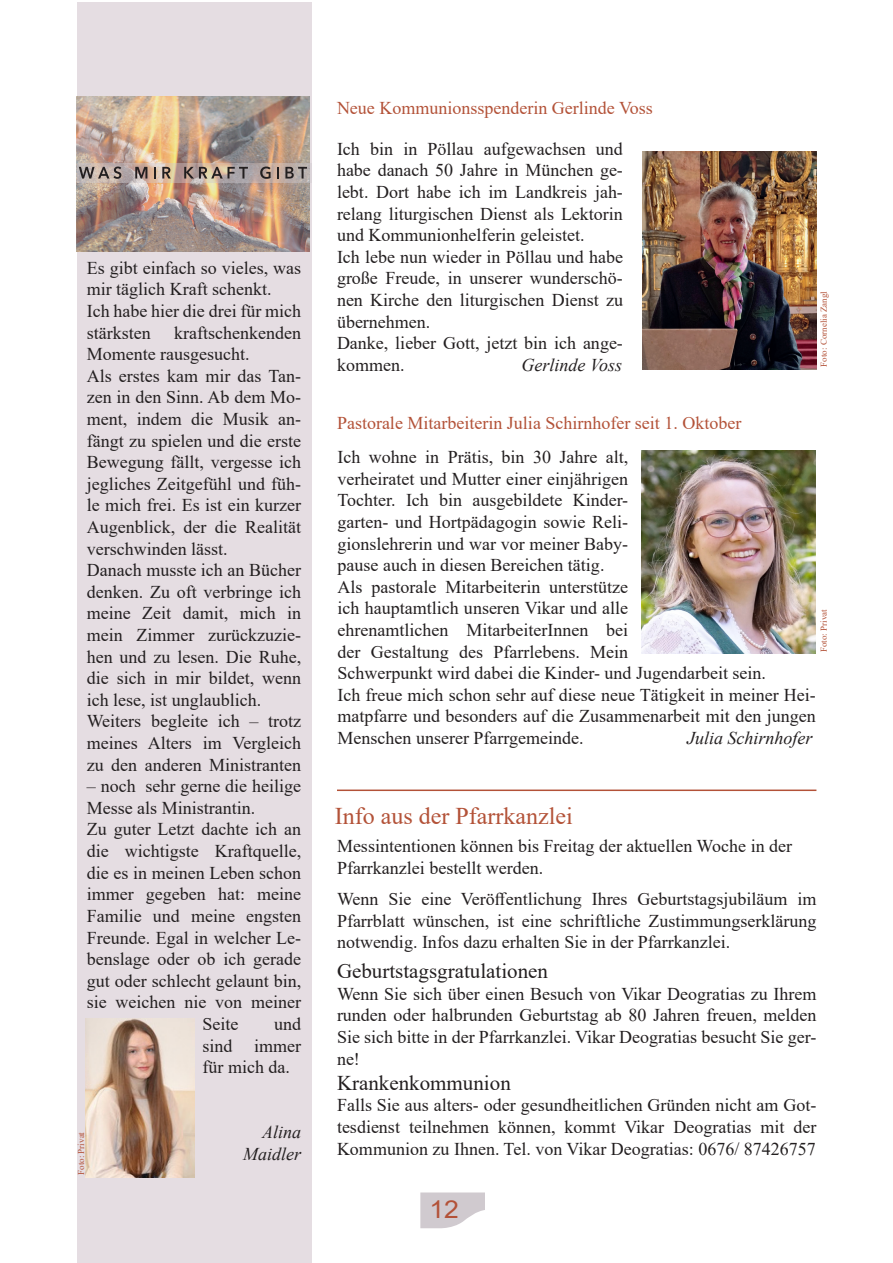
<style>
.page{position:relative;width:893px;height:1263px;background:#fff}
.page>*{position:absolute;margin:0;border:0;box-sizing:border-box;transform-origin:0 0}
.t1{font:24.75px "Arial";color:#b35238;scale:1.07 1}
.t2{font:24px "Times New Roman";color:#b35238}
.t3{font:21px "Times New Roman";color:#231f20}
.t4{font:18px/21.6px "Times New Roman";color:#231f20;text-align:justify}
.t5{font:18px "Times New Roman";color:#b35238}
.t6{font:italic 18px "Times New Roman";color:#231f20}
.t7{font:9px "Times New Roman";color:#b35238}
</style>
<div class="page">
<div style="left:77px;top:2px;width:234px;height:1261px;background:#e5dde2"></div>
<img style="left:76px;top:96px;width:234px;height:156px">
<svg style="left:77px;top:163px;width:233px;height:19px;background:#c2aea5"></svg>
<svg style="left:260px;top:167px;width:11px;height:12px"></svg>
<svg style="left:79px;top:167px;width:42px;height:12px"></svg>
<svg style="left:135px;top:167px;width:12px;height:12px"></svg>
<svg style="left:154px;top:167px;width:2px;height:12px"></svg>
<svg style="left:162px;top:167px;width:9px;height:12px"></svg>
<svg style="left:184px;top:167px;width:64px;height:12px"></svg>
<svg style="left:277px;top:167px;width:2px;height:12px"></svg>
<svg style="left:285px;top:167px;width:22px;height:12px"></svg>
<hr style="left:337px;top:789px;width:479px;height:2px;background:#b35238">
<img style="left:642px;top:151px;width:174px;height:218px">
<img style="left:641px;top:451px;width:174px;height:203px">
<img style="left:85px;top:1018px;width:109px;height:160px">
<svg style="left:420px;top:1192px;width:65px;height:36px;background:#d7d2d6"></svg>
<p class="t4" style="left:87px;top:256px;width:216px">Es gibt einfach so vieles, was mir täglich Kraft schenkt.</p>
<p class="t4" style="left:87px;top:300px;width:216px">Ich habe hier die drei für mich stärksten</p>
<p class="t4" style="left:87px;top:321px;width:216px;text-indent:87px">kraftschenkenden<br>Momente rausgesucht.</p>
<p class="t4" style="left:87px;top:364px;width:216px">Als erstes kam mir das Tan&shy;zen in den Sinn. Ab dem Mo&shy;ment, indem die Musik an&shy;fängt zu spielen und die erste Bewegung fällt, vergesse ich jegliches Zeitgefühl und füh&shy;le mich frei. Es ist ein kurzer Augenblick, der die Realität verschwinden lässt.</p>
<p class="t4" style="left:87px;top:559px;width:216px">Danach musste ich an Bücher denken. Zu oft verbringe ich meine Zeit damit, mich in mein Zimmer zurückzuzie&shy;hen und zu lesen. Die Ruhe, die sich in mir bildet, wenn ich lese, ist unglaublich.</p>
<p class="t4" style="left:87px;top:710px;width:216px">Weiters begleite ich – trotz meines Alters im Vergleich zu den anderen Ministranten</p>
<p class="t4" style="left:87px;top:775px;width:216px">– noch sehr gerne die heilige<br>Messe als Ministrantin.</p>
<p class="t4" style="left:87px;top:818px;width:216px">Zu guter Letzt dachte ich an</p>
<p class="t4" style="left:87px;top:840px;width:216px">die wichtigste Kraftquelle,</p>
<p class="t4" style="left:87px;top:861px;width:216px">die es in meinen Leben schon</p>
<p class="t4" style="left:87px;top:883px;width:216px">immer gegeben hat: meine</p>
<p class="t4" style="left:87px;top:904px;width:216px">Familie und meine engsten</p>
<p class="t4" style="left:87px;top:926px;width:216px">Freunde. Egal in welcher Le-</p>
<p class="t4" style="left:87px;top:948px;width:216px">benslage oder ob ich gerade</p>
<p class="t4" style="left:87px;top:969px;width:216px">gut oder schlecht gelaunt bin,</p>
<p class="t4" style="left:87px;top:991px;width:216px">sie weichen nie von meiner</p>
<p class="t4" style="left:203px;top:1012px;width:37px">Seite</p>
<p class="t4" style="left:203px;top:1012px;width:100px;text-indent:72px">und sind immer für mich da.</p>
<p class="t7" style="left:75px;top:1175px;width:44px;rotate:-90deg">Foto: Privat</p>
<p class="t6" style="left:262px;top:1119px;width:41px">Alina</p>
<p class="t6" style="left:243px;top:1141px;width:59px">Maidler</p>
<p class="t5" style="left:337px;top:95px;width:317px">Neue Kommunionsspenderin Gerlinde Voss</p>
<p class="t4" style="left:337px;top:137px;width:287px">Ich bin in Pöllau aufgewachsen und habe danach 50 Jahre in München ge&shy;lebt. Dort habe ich im Landkreis jah&shy;relang liturgischen Dienst als Lektorin und Kommunionhelferin geleistet.</p>
<p class="t4" style="left:337px;top:245px;width:287px">Ich lebe nun wieder in Pöllau und habe große Freude, in unserer wunderschö&shy;nen Kirche den liturgischen Dienst zu übernehmen.</p>
<p class="t4" style="left:337px;top:332px;width:287px">Danke, lieber Gott, jetzt bin ich ange&shy;kommen.</p>
<p class="t6" style="left:521px;top:352px;width:102px">Gerlinde Voss</p>
<p class="t5" style="left:337px;top:410px;width:406px">Pastorale Mitarbeiterin Julia Schirnhofer seit 1. Oktober</p>
<p class="t7" style="left:818px;top:367px;width:77px;rotate:-90deg">Foto: Cornelia Zangl</p>
<p class="t4" style="left:338px;top:446px;width:292px">Ich wohne in Prätis, bin 30 Jahre alt, verheiratet und Mutter einer einjährigen Tochter. Ich bin ausgebildete Kinder&shy;garten- und Hortpädagogin sowie Reli&shy;gionslehrerin und war vor meiner Baby&shy;pause auch in diesen Bereichen tätig.</p>
<p class="t4" style="left:338px;top:575px;width:430px;text-align:left">Als pastorale Mitarbeiterin unterstütze<br>ich hauptamtlich unseren Vikar und alle<br>ehrenamtlichen MitarbeiterInnen bei<br>der Gestaltung des Pfarrlebens. Mein<br>Schwerpunkt wird dabei die Kinder- und Jugendarbeit sein.</p>
<p class="t4" style="left:338px;top:683px;width:480px">Ich freue mich schon sehr auf diese neue Tätigkeit in meiner Hei&shy;matpfarre und besonders auf die Zusammenarbeit mit den jungen Menschen unserer Pfarrgemeinde.</p>
<p class="t7" style="left:818px;top:652px;width:44px;rotate:-90deg">Foto: Privat</p>
<p class="t6" style="left:687px;top:726px;width:127px">Julia Schirnhofer</p>
<p class="t2" style="left:335px;top:798px;width:239px">Info aus der Pfarrkanzlei</p>
<p class="t4" style="left:337px;top:835px;width:457px">Messintentionen können bis Freitag der aktuellen Woche in der<br>Pfarrkanzlei bestellt werden.</p>
<p class="t4" style="left:337px;top:887px;width:481px">Wenn Sie eine Veröffentlichung Ihres Geburtstagsjubiläum im Pfarrblatt wünschen, ist eine schriftliche Zustimmungserklärung notwendig. Infos dazu erhalten Sie in der Pfarrkanzlei.</p>
<p class="t3" style="left:337px;top:956px;width:213px">Geburtstagsgratulationen</p>
<p class="t4" style="left:337px;top:982px;width:481px">Wenn Sie sich über einen Besuch von Vikar Deogratias zu Ihrem runden oder halbrunden Geburtstag ab 80 Jahren freuen, melden Sie sich bitte in der Pfarrkanzlei. Vikar Deogratias besucht Sie ger&shy;ne!</p>
<p class="t3" style="left:337px;top:1068px;width:175px">Krankenkommunion</p>
<p class="t4" style="left:337px;top:1094px;width:481px">Falls Sie aus alters- oder gesundheitlichen Gründen nicht am Got&shy;tesdienst teilnehmen können, kommt Vikar Deogratias mit der Kommunion zu Ihnen. Tel. von Vikar Deogratias: 0676/ 87426757</p>
<p class="t1" style="left:429px;top:1192px;width:29px">12</p>
</div>
